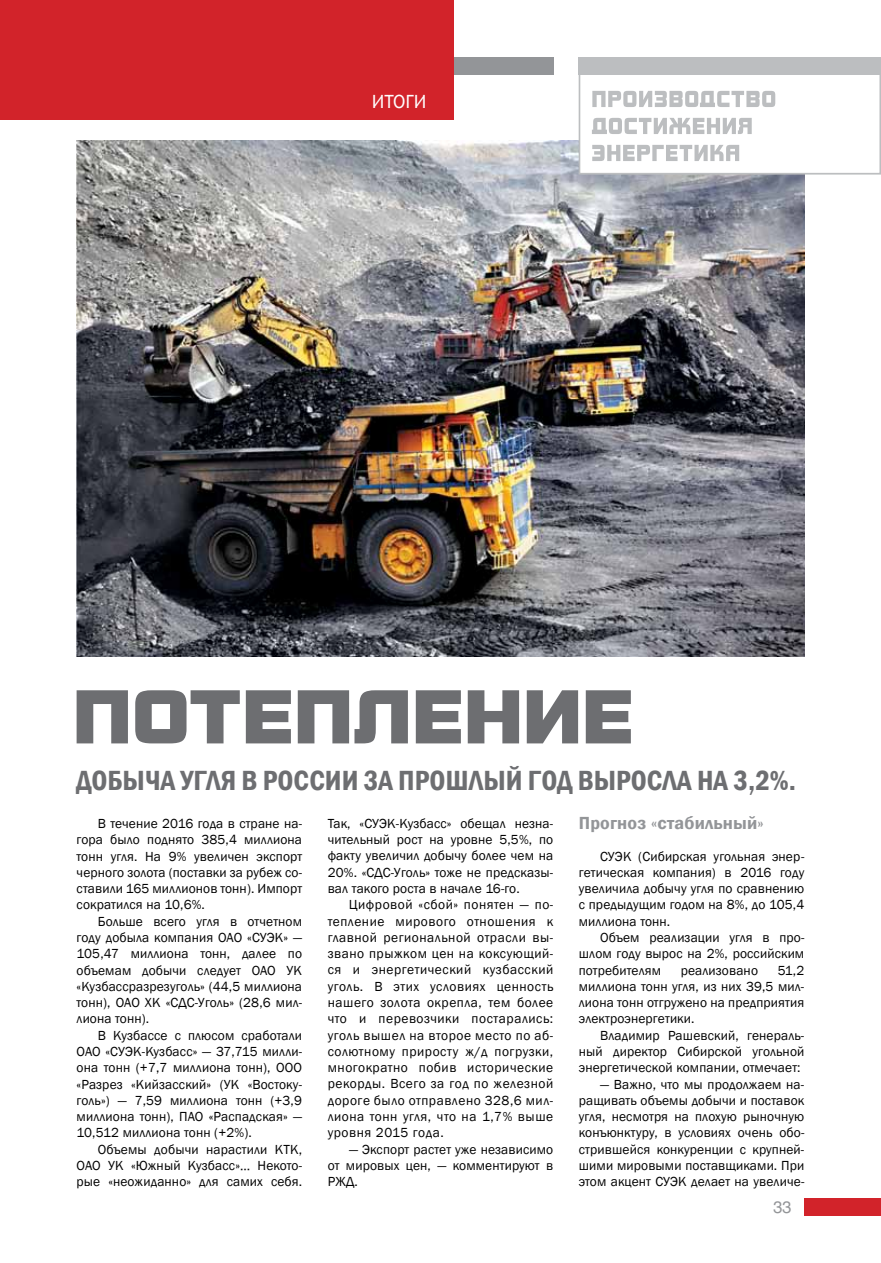
<style>
.page{position:relative;width:881px;height:1263px;background:#fff}
.page>*{position:absolute;margin:0;border:0;box-sizing:border-box;transform-origin:0 0}
.t1{font:600 condensed 28.5px "Franklin Gothic";color:#6d6e71}
.t2{font:19.5px "Franklin Gothic";color:#fff}
.t3{font:600 18px "Franklin Gothic";letter-spacing:.01em;color:#939598}
.t4{font:16.5px "Helios";color:#939598}
.t5{font:13.5px/16.4px "Franklin Gothic";letter-spacing:.01em;color:#000;text-align:justify}
</style>
<div class="page">
<img style="left:77px;top:140px;width:727px;height:516px">
<div style="left:579px;top:58px;width:300px;height:116px;background:#fff"></div>
<div style="left:578px;top:57px;width:302px;height:117px;border:2px solid #bcbec0"></div>
<div style="left:329px;top:58px;width:224px;height:17px;background:#939598"></div>
<div style="left:578px;top:58px;width:302px;height:17px;background:#bcbec0"></div>
<div style="left:804px;top:1198px;width:76px;height:17px;background:#d2232a"></div>
<svg style="left:592px;top:145px;width:147px;height:16px"></svg>
<svg style="left:592px;top:118px;width:159px;height:16px"></svg>
<svg style="left:592px;top:91px;width:183px;height:16px"></svg>
<svg style="left:77px;top:690px;width:553px;height:53px"></svg>
<div style="left:0;top:1px;width:454px;height:119px;background:#d2232a"></div>
<h2 class="t2" style="left:371px;top:90px;width:24px">Итоги</h2>
<h1 class="t1" style="left:77px;top:762px;width:720px">Добыча угля вРоссии за прошлый годвыросла на 3,2%.</h1>
<p class="t5" style="left:77px;top:816px;width:227px;text-indent:21px">В течение 2016 года в стране на&shy;гора было поднято 385,4 миллиона тонн угля. На 9% увеличен экспорт черного золота (поставки за рубеж со&shy;ставили 165 миллионов тонн). Импорт сократился на 10,6%.</p>
<p class="t5" style="left:77px;top:913px;width:227px;text-indent:21px">Больше всего угля в отчетном году добыла компания ОАО «СУЭК» — 105,47 миллиона тонн, далее по объемам добычи следует ОАО УК «Кузбассразрезуголь» (44,5 миллиона тонн), ОАО ХК «СДС-Уголь» (28,6 мил&shy;лиона тонн).</p>
<p class="t5" style="left:77px;top:1027px;width:227px;text-indent:21px">В Кузбассе с плюсом сработали ОАО «СУЭК-Кузбасс» — 37,715 милли&shy;она тонн (+7,7 миллиона тонн), ООО «Разрез «Кийзасский» (УК «Востоку&shy;голь») — 7,59 миллиона тонн (+3,9 миллиона тонн), ПАО «Распадская» — 10,512 миллиона тонн (+2%).</p>
<p class="t5" style="left:77px;top:1141px;width:227px;text-indent:21px">Объемы добычи нарастили КТК, ОАО УК «Южный Кузбасс»… Некото&shy;рые «неожиданно» для самих себя.</p>
<p class="t5" style="left:327px;top:815px;width:227px">Так, «СУЭК-Кузбасс» обещал незна&shy;чительный рост на уровне 5,5%, по факту увеличил добычу более чем на 20%. «СДС-Уголь» тоже не предсказы&shy;вал такого роста в начале 16-го.</p>
<p class="t5" style="left:327px;top:897px;width:227px;text-indent:21px">Цифровой «сбой» понятен — по&shy;тепление мирового отношения к главной региональной отрасли вы&shy;звано прыжком цен на коксующий&shy;ся и энергетический кузбасский уголь. В этих условиях ценность нашего золота окрепла, тем более что и перевозчики постарались: уголь вышел на второе место по аб&shy;солютному приросту ж/д погрузки, многократно побив исторические рекорды. Всего за год по железной дороге было отправлено 328,6 мил&shy;лиона тонн угля, что на 1,7% выше уровня 2015 года.</p>
<p class="t5" style="left:327px;top:1141px;width:227px;text-indent:21px">— Экспорт растет уже независимо от мировых цен, — комментируют в РЖД.</p>
<h3 class="t3" style="left:578px;top:812px;width:186px">Прогноз «стабильный»</h3>
<p class="t5" style="left:578px;top:848px;width:227px;text-indent:21px">СУЭК (Сибирская угольная энер&shy;гетическая компания) в 2016 году увеличила добычу угля по сравнению с предыдущим годом на 8%, до 105,4 миллиона тонн.</p>
<p class="t5" style="left:578px;top:929px;width:227px;text-indent:21px">Объем реализации угля в про&shy;шлом году вырос на 2%, российским потребителям</p>
<p class="t5" style="left:578px;top:962px;width:227px;text-indent:199px">51,2 миллиона тонн угля, из них 39,5 мил&shy;лиона тонн отгружено на предприятия электроэнергетики.</p>
<p class="t5" style="left:578px;top:1027px;width:227px;text-indent:21px">Владимир Рашевский, генераль&shy;ный директор Сибирской угольной энергетической компании, отмечает:</p>
<p class="t5" style="left:578px;top:1076px;width:227px;text-indent:21px">— Важно, что мы продолжаем на&shy;ращивать объемы добычи и поставок угля, несмотря на плохую рыночную конъюнктуру, в условиях очень обо&shy;стрившейся конкуренции с крупней&shy;шими мировыми поставщиками. При этом акцент СУЭК делает на увеличе-</p>
<p class="t5" style="left:680px;top:962px;width:79px">реализовано</p>
<p class="t4" style="left:772px;top:1197px;width:20px">33</p>
</div>
